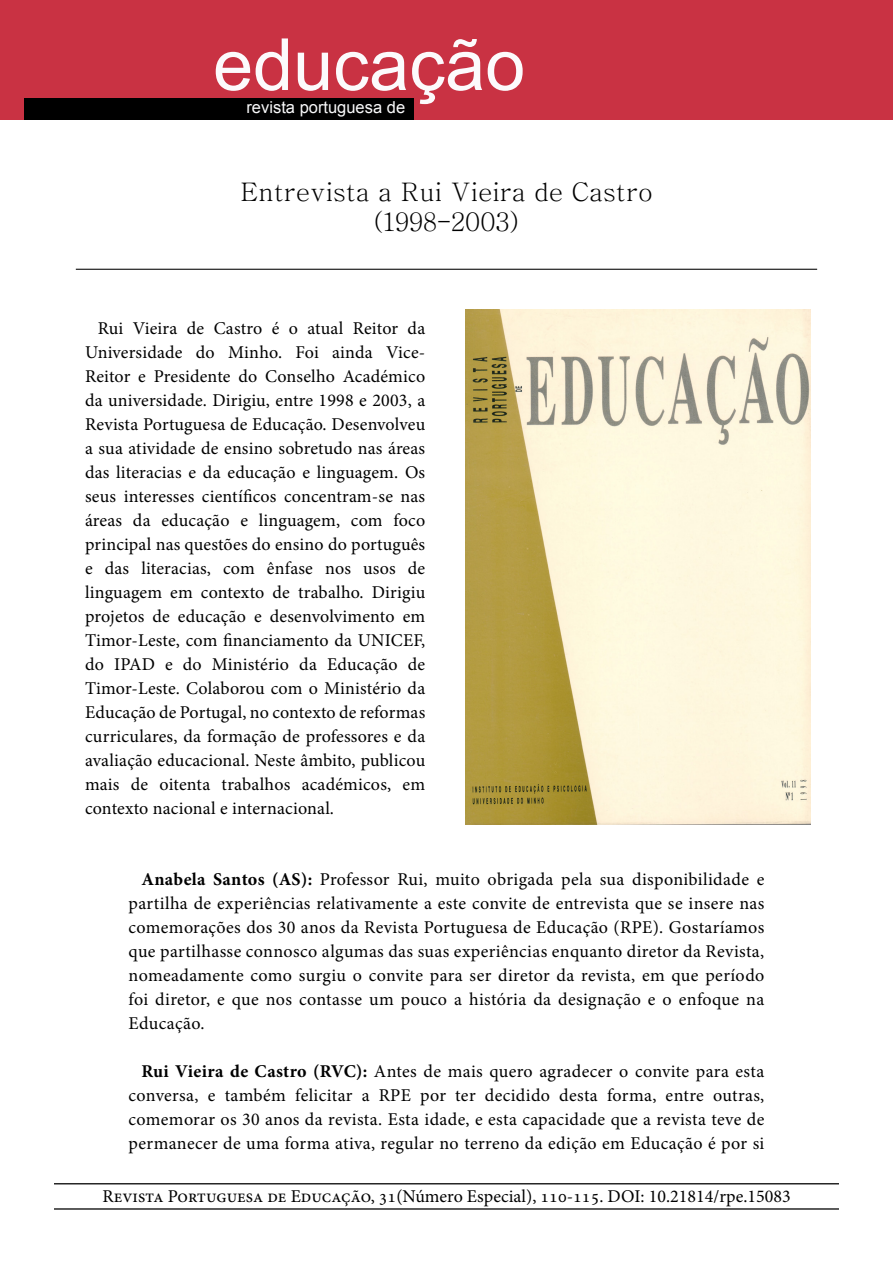
<style>
.page{position:relative;width:893px;height:1263px;background:#fff}
.page>*{position:absolute;margin:0;border:0;box-sizing:border-box;transform-origin:0 0}
.t1{font:72px "Arial";color:#fcfafc}
.t2{font:25.5px "Chrysanthi Unicode";color:#000}
.t3{font:18px/24px "Minion Pro";letter-spacing:.01em;color:#000;text-align:justify}
.t4{font:16.5px "Arial";color:#f9f9fa}
.s1{font-weight:700}
</style>
<div class="page">
<img style="left:466px;top:309px;width:345px;height:515px">
<hr style="left:54px;top:1183px;width:785px;height:1px;background:#000">
<hr style="left:54px;top:1208px;width:785px;height:1px;background:#000">
<hr style="left:76px;top:269px;width:741px;height:1px;background:#000">
<div style="left:0;top:0;width:893px;height:119px;background:#c93243"></div>
<div style="left:25px;top:98px;width:389px;height:21px;background:#000"></div>
<p class="t1" style="left:213px;top:18px;width:314px">educação</p>
<p class="t4" style="left:246px;top:97px;width:160px">revista portuguesa de</p>
<p class="t2" style="left:240px;top:176px;width:414px">Entrevista a Rui Vieira de Castro</p>
<p class="t2" style="left:375px;top:206px;width:145px">(1998-2003)</p>
<p class="t3" style="left:85px;top:316px;width:342px;text-indent:13px">Rui Vieira de Castro é o atual Reitor da Universidade do Minho. Foi ainda Vice-Reitor e Presidente do Conselho Académico da universidade. Dirigiu, entre 1998 e 2003, a Revista Portuguesa de Educação. Desenvolveu a sua atividade de ensino sobretudo nas áreas das literacias e da educação e linguagem. Os seus interesses científicos concentram-se nas áreas da educação e linguagem, com foco principal nas questões do ensino do português e das literacias, com ênfase nos usos de linguagem em contexto de trabalho. Dirigiu projetos de educação e desenvolvimento em Timor-Leste, com financiamento da UNICEF, do IPAD e do Ministério da Educação de Timor-Leste. Colaborou com o Ministério da Educação de Portugal, no contexto de reformas curriculares, da formação de professores e da avaliação educacional. Neste âmbito, publicou mais de oitenta trabalhos académicos, em contexto nacional e internacional.</p>
<p class="t3" style="left:129px;top:867px;width:637px;text-indent:13px"><span class="s1">Anabela Santos (AS):</span> Professor Rui, muito obrigada pela sua disponibilidade e partilha de experiências relativamente a este convite de entrevista que se insere nas comemorações dos 30 anos da Revista Portuguesa de Educação (RPE). Gostaríamos que partilhasse connosco algumas das suas experiências enquanto diretor da Revista, nomeadamente como surgiu o convite para ser diretor da revista, em que período foi diretor, e que nos contasse um pouco a história da designação e o enfoque na Educação.</p>
<p class="t3" style="left:129px;top:1059px;width:637px;text-indent:13px"><span class="s1">Rui Vieira de Castro (RVC):</span> Antes de mais quero agradecer o convite para esta conversa, e também felicitar a RPE por ter decidido desta forma, entre outras, comemorar os 30 anos da revista. Esta idade, e esta capacidade que a revista teve de permanecer de uma forma ativa, regular no terreno da edição em Educação é por si</p>
<p class="t3" style="left:102px;top:1184px;width:690px">Revista Portuguesa de Educação, 31(Número Especial), 110-115. DOI: 10.21814/rpe.15083</p>
</div>
